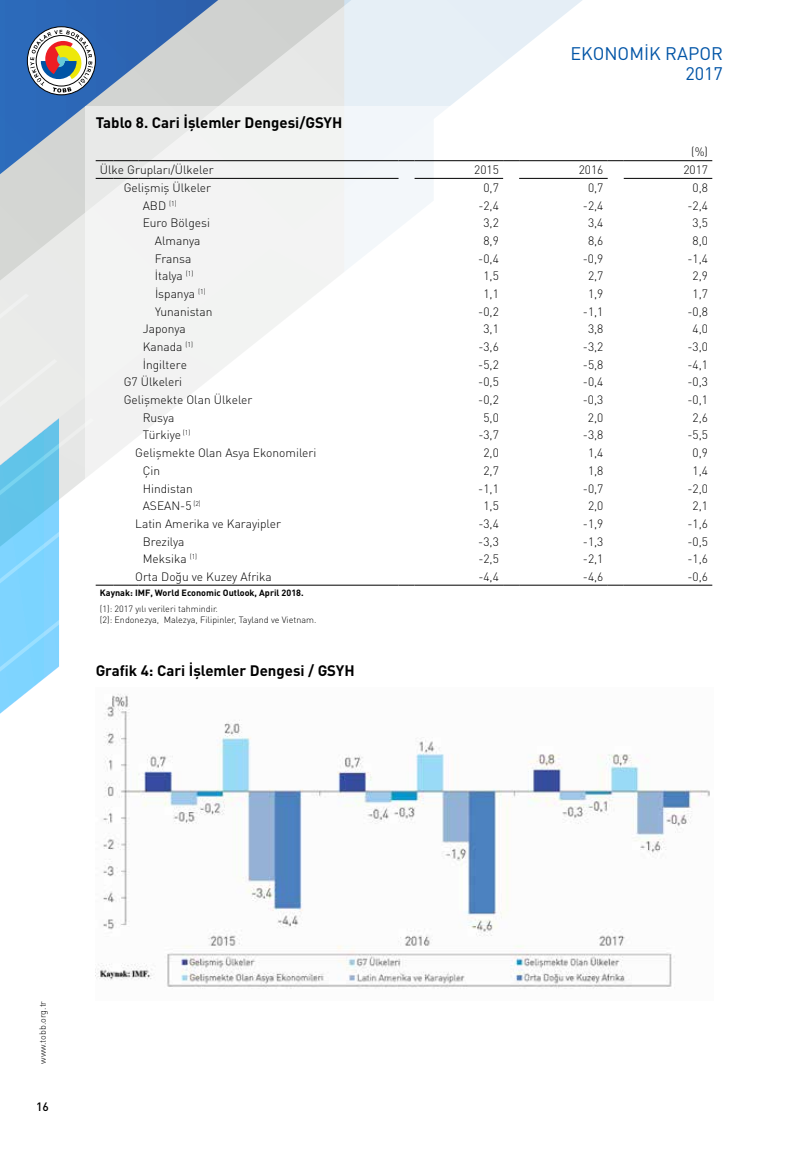
<style>
.page{position:relative;width:808px;height:1149px;background:#fff}
.page>*{position:absolute;margin:0;border:0;box-sizing:border-box;transform-origin:0 0}
.t1{font:18px/20.7px "DIN Pro";color:#0054a6;text-align:right}
.t2{font:700 15px "DIN Pro";color:#000}
.t3{font:300 12px "DIN Pro";color:#000}
.t4{font:500 12px "DIN Pro";color:#000}
.t5{font:300 9px/10.8px "DIN Pro";color:#000}
.t6{font:700 9px "DIN Pro";color:#000}
</style>
<div class="page">
<svg style="left:0;top:0;width:582px;height:293px;background:#bccbdc"></svg>
<div style="left:85px;top:106px;width:638px;height:957px;background:#fff"></div>
<svg style="left:96px;top:178px;width:42px;height:1px"></svg>
<hr style="left:138px;top:178px;width:260px;height:1px;background:#000">
<hr style="left:415px;top:178px;width:88px;height:1px;background:#000">
<hr style="left:519px;top:178px;width:89px;height:1px;background:#000">
<hr style="left:624px;top:178px;width:88px;height:1px;background:#000">
<svg style="left:0;top:293px;width:138px;height:683px"></svg>
<hr style="left:138px;top:584px;width:260px;height:1px;background:#000">
<svg style="left:398px;top:584px;width:17px;height:1px"></svg>
<hr style="left:415px;top:584px;width:88px;height:1px;background:#000">
<svg style="left:503px;top:584px;width:16px;height:1px"></svg>
<hr style="left:519px;top:584px;width:89px;height:1px;background:#000">
<svg style="left:608px;top:584px;width:16px;height:1px"></svg>
<hr style="left:624px;top:584px;width:88px;height:1px;background:#000">
<svg style="left:96px;top:160px;width:42px;height:1px"></svg>
<hr style="left:138px;top:160px;width:260px;height:1px;background:#000">
<svg style="left:398px;top:160px;width:17px;height:1px"></svg>
<hr style="left:415px;top:160px;width:88px;height:1px;background:#000">
<svg style="left:503px;top:160px;width:16px;height:1px"></svg>
<hr style="left:519px;top:160px;width:89px;height:1px;background:#000">
<svg style="left:608px;top:160px;width:16px;height:1px"></svg>
<hr style="left:624px;top:160px;width:88px;height:1px;background:#000">
<img style="left:96px;top:687px;width:614px;height:302px">
<svg style="left:27px;top:27px;width:68px;height:68px"></svg>
<div style="left:27px;top:27px;width:69px;height:68px;border:1px solid #000;border-radius:50%"></div>
<svg style="left:30px;top:30px;width:63px;height:62px"></svg>
<p class="t2" style="left:96px;top:113px;width:248px">Tablo 8. Cari İşlemler Dengesi/GSYH</p>
<h1 class="t1" style="left:570px;top:42px;width:154px">EKONOMİK RAPOR<br>2017</h1>
<p class="t3" style="left:691px;top:144px;width:18px">(%)</p>
<p class="t3" style="left:100px;top:161px;width:115px">Ülke Grupları/Ülkeler</p>
<p class="t3" style="left:474px;top:161px;width:26px">2015</p>
<p class="t3" style="left:579px;top:161px;width:26px">2016</p>
<p class="t3" style="left:683px;top:161px;width:26px">2017</p>
<p class="t3" style="left:124px;top:179px;width:89px">Gelişmiş Ülkeler</p>
<p class="t3" style="left:483px;top:179px;width:17px">0,7</p>
<p class="t3" style="left:588px;top:179px;width:17px">0,7</p>
<p class="t3" style="left:693px;top:179px;width:17px">0,8</p>
<p class="t3" style="left:143px;top:197px;width:36px">ABD <sup>(1)</sup></p>
<p class="t3" style="left:478px;top:197px;width:22px">-2,4</p>
<p class="t3" style="left:583px;top:197px;width:22px">-2,4</p>
<p class="t3" style="left:687px;top:197px;width:22px">-2,4</p>
<p class="t3" style="left:143px;top:215px;width:69px">Euro Bölgesi</p>
<p class="t3" style="left:483px;top:215px;width:17px">3,2</p>
<p class="t3" style="left:588px;top:215px;width:17px">3,4</p>
<p class="t3" style="left:692px;top:215px;width:17px">3,5</p>
<p class="t3" style="left:155px;top:232px;width:47px">Almanya</p>
<p class="t3" style="left:483px;top:232px;width:17px">8,9</p>
<p class="t3" style="left:588px;top:232px;width:17px">8,6</p>
<p class="t3" style="left:692px;top:232px;width:17px">8,0</p>
<p class="t3" style="left:155px;top:250px;width:38px">Fransa</p>
<p class="t3" style="left:478px;top:250px;width:22px">-0,4</p>
<p class="t3" style="left:583px;top:250px;width:22px">-0,9</p>
<p class="t3" style="left:687px;top:250px;width:22px">-1,4</p>
<p class="t3" style="left:155px;top:268px;width:40px">İtalya <sup>(1)</sup></p>
<p class="t3" style="left:483px;top:268px;width:17px">1,5</p>
<p class="t3" style="left:588px;top:268px;width:17px">2,7</p>
<p class="t3" style="left:693px;top:268px;width:17px">2,9</p>
<p class="t3" style="left:155px;top:285px;width:52px">İspanya <sup>(1)</sup></p>
<p class="t3" style="left:483px;top:285px;width:17px">1,1</p>
<p class="t3" style="left:588px;top:285px;width:17px">1,9</p>
<p class="t3" style="left:693px;top:285px;width:17px">1,7</p>
<p class="t3" style="left:155px;top:303px;width:59px">Yunanistan</p>
<p class="t3" style="left:478px;top:303px;width:22px">-0,2</p>
<p class="t3" style="left:583px;top:303px;width:22px">-1,1</p>
<p class="t3" style="left:687px;top:303px;width:22px">-0,8</p>
<p class="t3" style="left:143px;top:321px;width:45px">Japonya</p>
<p class="t3" style="left:483px;top:321px;width:17px">3,1</p>
<p class="t3" style="left:588px;top:321px;width:17px">3,8</p>
<p class="t3" style="left:692px;top:321px;width:17px">4,0</p>
<p class="t3" style="left:143px;top:338px;width:52px">Kanada <sup>(1)</sup></p>
<p class="t3" style="left:478px;top:338px;width:22px">-3,6</p>
<p class="t3" style="left:583px;top:338px;width:22px">-3,2</p>
<p class="t3" style="left:687px;top:338px;width:22px">-3,0</p>
<p class="t3" style="left:143px;top:356px;width:46px">İngiltere</p>
<p class="t3" style="left:478px;top:356px;width:22px">-5,2</p>
<p class="t3" style="left:583px;top:356px;width:22px">-5,8</p>
<p class="t3" style="left:687px;top:356px;width:22px">-4,1</p>
<p class="t3" style="left:124px;top:374px;width:60px">G7 Ülkeleri</p>
<p class="t3" style="left:478px;top:374px;width:22px">-0,5</p>
<p class="t3" style="left:583px;top:374px;width:22px">-0,4</p>
<p class="t3" style="left:687px;top:374px;width:22px">-0,3</p>
<p class="t3" style="left:124px;top:391px;width:130px">Gelişmekte Olan Ülkeler</p>
<p class="t3" style="left:478px;top:391px;width:22px">-0,2</p>
<p class="t3" style="left:583px;top:391px;width:22px">-0,3</p>
<p class="t3" style="left:687px;top:391px;width:22px">-0,1</p>
<p class="t3" style="left:143px;top:409px;width:33px">Rusya</p>
<p class="t3" style="left:483px;top:409px;width:17px">5,0</p>
<p class="t3" style="left:588px;top:409px;width:17px">2,0</p>
<p class="t3" style="left:692px;top:409px;width:17px">2,6</p>
<p class="t3" style="left:143px;top:427px;width:49px">Türkiye <sup>(1)</sup></p>
<p class="t3" style="left:478px;top:427px;width:22px">-3,7</p>
<p class="t3" style="left:583px;top:427px;width:22px">-3,8</p>
<p class="t3" style="left:687px;top:427px;width:22px">-5,5</p>
<p class="t3" style="left:135px;top:444px;width:183px">Gelişmekte Olan Asya Ekonomileri</p>
<p class="t3" style="left:483px;top:444px;width:17px">2,0</p>
<p class="t3" style="left:588px;top:444px;width:17px">1,4</p>
<p class="t3" style="left:693px;top:444px;width:17px">0,9</p>
<p class="t3" style="left:143px;top:462px;width:19px">Çin</p>
<p class="t3" style="left:483px;top:462px;width:17px">2,7</p>
<p class="t3" style="left:588px;top:462px;width:17px">1,8</p>
<p class="t3" style="left:692px;top:462px;width:17px">1,4</p>
<p class="t3" style="left:143px;top:480px;width:52px">Hindistan</p>
<p class="t3" style="left:478px;top:480px;width:22px">-1,1</p>
<p class="t3" style="left:583px;top:480px;width:22px">-0,7</p>
<p class="t3" style="left:687px;top:480px;width:22px">-2,0</p>
<p class="t3" style="left:143px;top:497px;width:60px">ASEAN-5 <sup>(2)</sup></p>
<p class="t3" style="left:483px;top:497px;width:17px">1,5</p>
<p class="t3" style="left:588px;top:497px;width:17px">2,0</p>
<p class="t3" style="left:693px;top:497px;width:17px">2,1</p>
<p class="t3" style="left:135px;top:515px;width:147px">Latin Amerika ve Karayipler</p>
<p class="t3" style="left:478px;top:515px;width:22px">-3,4</p>
<p class="t3" style="left:583px;top:515px;width:22px">-1,9</p>
<p class="t3" style="left:687px;top:515px;width:22px">-1,6</p>
<p class="t3" style="left:143px;top:533px;width:43px">Brezilya</p>
<p class="t3" style="left:478px;top:533px;width:22px">-3,3</p>
<p class="t3" style="left:583px;top:533px;width:22px">-1,3</p>
<p class="t3" style="left:687px;top:533px;width:22px">-0,5</p>
<p class="t3" style="left:143px;top:550px;width:56px">Meksika <sup>(1)</sup></p>
<p class="t3" style="left:478px;top:550px;width:22px">-2,5</p>
<p class="t3" style="left:583px;top:550px;width:22px">-2,1</p>
<p class="t3" style="left:687px;top:550px;width:22px">-1,6</p>
<p class="t3" style="left:135px;top:568px;width:138px">Orta Doğu ve Kuzey Afrika</p>
<p class="t3" style="left:478px;top:568px;width:22px">-4,4</p>
<p class="t3" style="left:583px;top:568px;width:22px">-4,6</p>
<p class="t3" style="left:687px;top:568px;width:22px">-0,6</p>
<p class="t6" style="left:100px;top:586px;width:205px">Kaynak: IMF, World Economic Outlook, April 2018.</p>
<p class="t5" style="left:100px;top:602px;width:218px">(1): 2017 yılı verileri tahmindir.<br>(2): Endonezya, Malezya, Filipinler, Tayland ve Vietnam.</p>
<p class="t2" style="left:96px;top:659px;width:260px">Grafik 4: Cari İşlemler Dengesi / GSYH</p>
<p class="t5" style="left:37px;top:1063px;width:64px;rotate:-90deg">www.tobb.org.tr</p>
<p class="t4" style="left:36px;top:1098px;width:14px">16</p>
</div>
